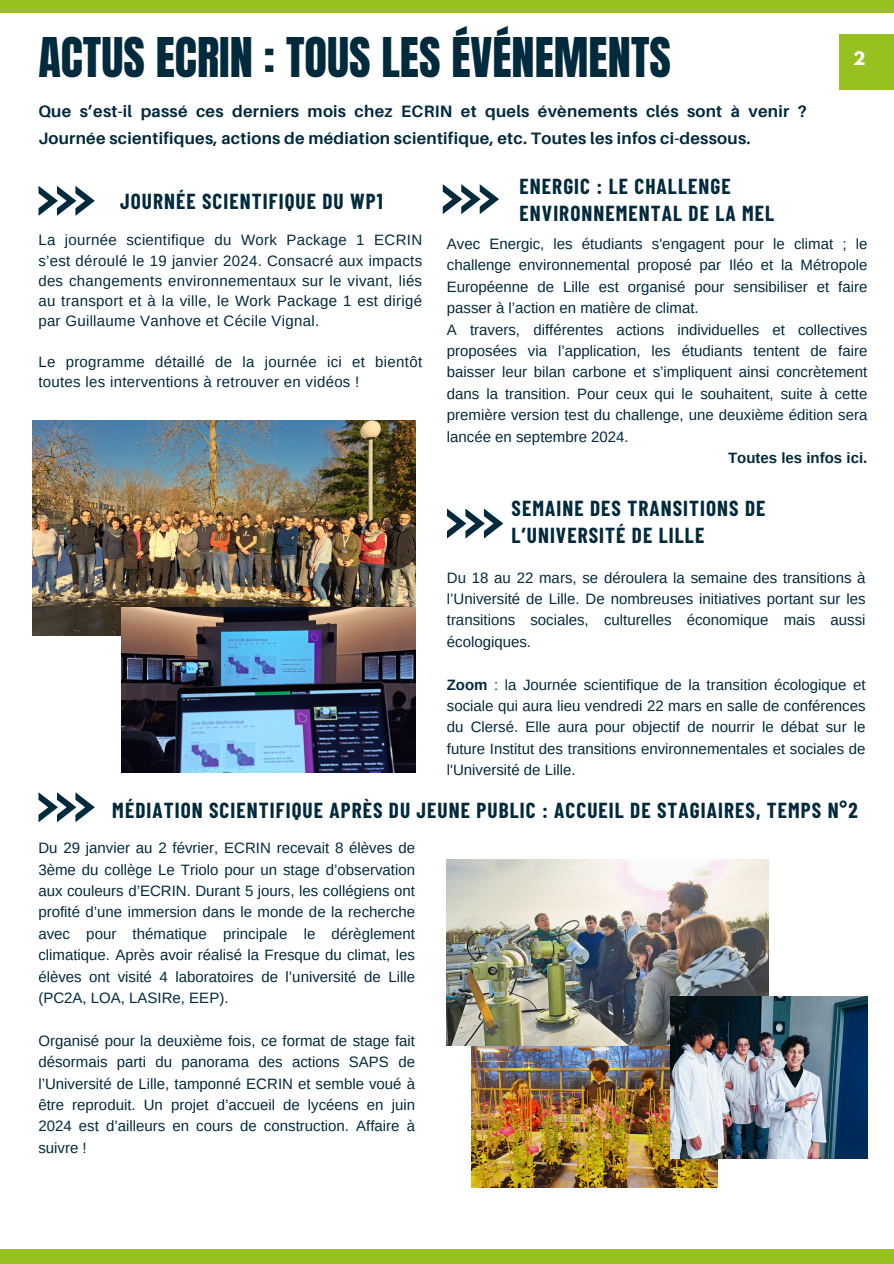
<style>
.page{position:relative;width:894px;height:1264px;background:#fff}
.page>*{position:absolute;margin:0;border:0;box-sizing:border-box;transform-origin:0 0}
.t1{font:46.5px "Anton";color:#022a3d}
.t2{font:700 21.15px/27px "Barlow Condensed";letter-spacing:.05em;color:#022a3d}
.t3{font:700 16.5px/27px "Aileron";letter-spacing:.015em;color:#022a3d}
.t4{font:700 16.5px "League Spartan";color:#fff}
.t5{font:15px/21.3px "Arimo";color:#022a3d;text-align:justify}
.t6{font:15px/20.2px "Arimo";letter-spacing:.02em;color:#022a3d}
.t7{font:700 15px "Arimo";color:#022a3d}
.s1{font-weight:700}
</style>
<div class="page">
<div style="left:0;top:0;width:893px;height:12px;background:#96c11f"></div>
<div style="left:0;top:1249px;width:893px;height:14px;background:#96c11f"></div>
<div style="left:839px;top:34px;width:54px;height:55px;background:#96c11f"></div>
<svg style="left:447px;top:508px;width:56px;height:30px"></svg>
<svg style="left:38px;top:186px;width:57px;height:30px"></svg>
<svg style="left:442px;top:184px;width:57px;height:30px"></svg>
<img style="left:32px;top:420px;width:383px;height:215px">
<svg style="left:38px;top:792px;width:57px;height:30px"></svg>
<img style="left:121px;top:607px;width:294px;height:165px">
<img style="left:471px;top:1045px;width:246px;height:142px">
<img style="left:447px;top:859px;width:321px;height:186px">
<img style="left:669px;top:996px;width:197px;height:162px">
<p class="t1" style="left:38px;top:24px;width:633px">ACTUS ECRIN : TOUS LES ÉVÉNEMENTS</p>
<p class="t3" style="left:38px;top:97px;width:769px">Que s’est-il passé ces derniers mois chez ECRIN et quels évènements clés sont à venir ?<br>Journée scientifiques, actions de médiation scientifique, etc. Toutes les infos ci-dessous.</p>
<p class="t2" style="left:519px;top:172px;width:256px">ENERGIC : LE CHALLENGE<br>ENVIRONNEMENTAL DE LA MEL</p>
<h2 class="t5" style="left:38px;top:230px;width:385px;line-height:20.2px">La journée scientifique du Work Package 1 ECRIN s’est déroulé le 19 janvier 2024. Consacré aux impacts des changements environnementaux sur le vivant, liés au transport et à la ville, le Work Package 1 est dirigé par Guillaume Vanhove et Cécile Vignal.</h2>
<p class="t6" style="left:38px;top:351px;width:385px">Le programme détaillé de la journée ici et bientôt toutes les interventions à retrouver en vidéos !</p>
<h1 class="t4" style="left:852px;top:51px;width:14px">2</h1>
<p class="t2" style="left:120px;top:187px;width:264px">JOURNÉE SCIENTIFIQUE DU WP1</p>
<p class="t5" style="left:447px;top:233px;width:422px">Avec Energic, les étudiants s'engagent pour le climat ; le challenge environnemental proposé par Iléo et la Métropole Européenne de Lille est organisé pour sensibiliser et faire passer à l’action en matière de climat.</p>
<p class="t5" style="left:447px;top:319px;width:422px">A travers, différentes actions individuelles et collectives proposées via l’application, les étudiants tentent de faire baisser leur bilan carbone et s’impliquent ainsi concrètement dans la transition. Pour ceux qui le souhaitent, suite à cette première version test du challenge, une deuxième édition sera lancée en septembre 2024.</p>
<p class="t7" style="left:727px;top:449px;width:141px">Toutes les infos ici.</p>
<p class="t2" style="left:511px;top:494px;width:255px">SEMAINE DES TRANSITIONS DE<br>L’UNIVERSITÉ DE LILLE</p>
<p class="t5" style="left:446px;top:566px;width:420px">Du 18 au 22 mars, se déroulera la semaine des transitions à l’Université de Lille. De nombreuses initiatives portant sur les transitions sociales, culturelles économique mais aussi écologiques.</p>
<h2 class="t5" style="left:446px;top:673px;width:420px"><span class="s1">Zoom</span> : la Journée scientifique de la transition écologique et sociale qui aura lieu vendredi 22 mars en salle de conférences du Clersé. Elle aura pour objectif de nourrir le débat sur le future Institut des transitions environnementales et sociales de l'Université de Lille.</h2>
<h2 class="t2" style="left:112px;top:795px;width:746px">MÉDIATION SCIENTIFIQUE APRÈS DU JEUNE PUBLIC : ACCUEIL DE STAGIAIRES, TEMPS N°2</h2>
<p class="t5" style="left:38px;top:837px;width:378px">Du 29 janvier au 2 février, ECRIN recevait 8 élèves de 3ème du collège Le Triolo pour un stage d’observation aux couleurs d’ECRIN. Durant 5 jours, les collégiens ont profité d’une immersion dans le monde de la recherche avec pour thématique principale le dérèglement climatique. Après avoir réalisé la Fresque du climat, les élèves ont visité 4 laboratoires de l’université de Lille (PC2A, LOA, LASIRe, EEP).</p>
<p class="t5" style="left:38px;top:1029px;width:378px">Organisé pour la deuxième fois, ce format de stage fait désormais parti du panorama des actions SAPS de l’Université de Lille, tamponné ECRIN et semble voué à être reproduit. Un projet d’accueil de lycéens en juin 2024 est d’ailleurs en cours de construction. Affaire à suivre !</p>
</div>
